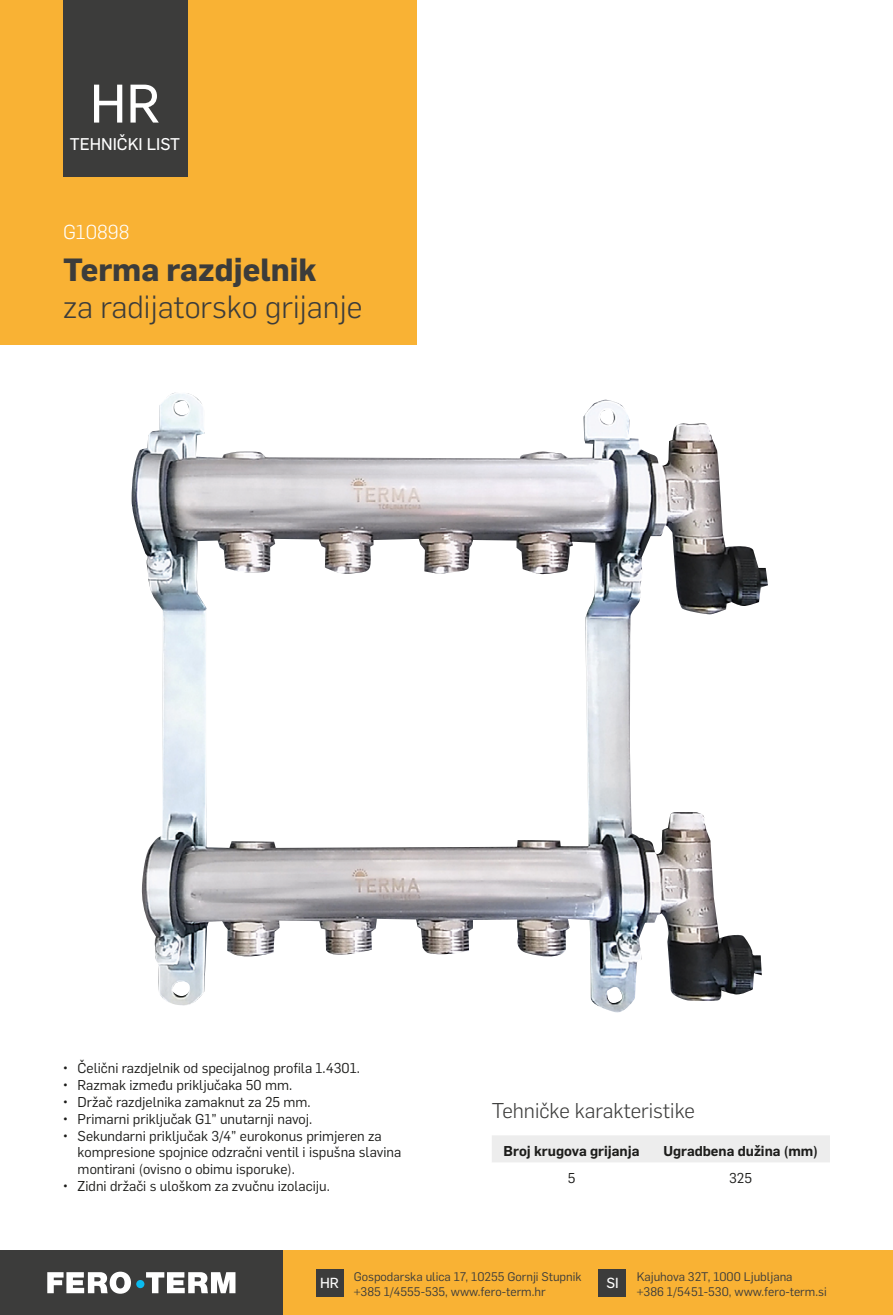
<style>
.page{position:relative;width:893px;height:1315px;background:#fff}
.page>*{position:absolute;margin:0;border:0;box-sizing:border-box;transform-origin:0 0}
.t1{font:53.2px "Flama Basic";color:#fff}
.t2{font:300 31.5px "Flama";color:#3c3c3b}
.t3{font:700 31.5px "Flama";color:#3c3c3b}
.t4{font:300 21px "Flama";color:#3c3c3b}
.t5{font:300 19.78px "Flama";color:#fff}
.t6{font:16.62px "Flama Basic";color:#fff}
.t7{font:14.35px "Flama Basic";color:#fff}
.t8{font:14px/16.8px "Flama";color:#1d1d1b}
.t9{font:600 14px "Flama";color:#1d1d1b}
.t10{font:12.25px/15.8px "Flama";color:#3c3c3b}
</style>
<div class="page">
<div style="left:0;top:1250px;width:893px;height:65px;background:#f9b234"></div>
<div style="left:316px;top:1269px;width:27px;height:27px;background:#3c3c3b"></div>
<div style="left:599px;top:1269px;width:27px;height:27px;background:#3c3c3b"></div>
<div style="left:0;top:1250px;width:283px;height:65px;background:#3c3c3b"></div>
<svg style="left:47px;top:1271px;width:188px;height:22px"></svg>
<div style="left:136px;top:1280px;width:8px;height:8px;background:#0bbbef;border-radius:50%"></div>
<div style="left:0;top:0;width:417px;height:345px;background:#f9b234"></div>
<div style="left:63px;top:0;width:124px;height:177px;background:#3c3c3b"></div>
<div style="left:492px;top:1135px;width:338px;height:27px;background:#ededed"></div>
<img style="left:132px;top:392px;width:636px;height:621px">
<h1 class="t1" style="left:90px;top:66px;width:72px">HR</h1>
<p class="t6" style="left:70px;top:132px;width:112px">TEHNIČKI LIST</p>
<h3 class="t5" style="left:63px;top:218px;width:68px">G10898</h3>
<h2 class="t3" style="left:63px;top:246px;width:255px">Terma razdjelnik</h2>
<h2 class="t2" style="left:63px;top:286px;width:301px">za radijatorsko grijanje</h2>
<p class="t8" style="left:63px;top:1059px;width:299px">• Čelični razdjelnik od specijalnog profila 1.4301.</p>
<p class="t8" style="left:63px;top:1076px;width:231px">• Razmak između priključaka 50 mm.</p>
<p class="t8" style="left:63px;top:1092px;width:249px">• Držač razdjelnika zamaknut za 25 mm.</p>
<p class="t8" style="left:63px;top:1109px;width:251px">• Primarni priključak G1” unutarnji navoj.</p>
<p class="t8" style="left:78px;top:1126px;width:325px;text-indent:-15px">• Sekundarni priključak 3/4” eurokonus primjeren za kompresione spojnice odzračni ventil i ispušna slavina montirani (ovisno o obimu isporuke).</p>
<p class="t8" style="left:63px;top:1176px;width:268px">• Zidni držači s uloškom za zvučnu izolaciju.</p>
<h3 class="t4" style="left:492px;top:1096px;width:205px">Tehničke karakteristike</h3>
<p class="t9" style="left:504px;top:1140px;width:137px">Broj krugova grijanja</p>
<p class="t9" style="left:663px;top:1140px;width:156px">Ugradbena dužina (mm)</p>
<p class="t8" style="left:568px;top:1168px;width:9px">5</p>
<p class="t8" style="left:729px;top:1168px;width:24px">325</p>
<p class="t10" style="left:354px;top:1267px;width:229px">Gospodarska ulica 17, 10255 Gornji Stupnik +385 1/4555-535, www.fero-term.hr</p>
<p class="t10" style="left:637px;top:1267px;width:191px">Kajuhova 32T, 1000 Ljubljana<br>+386 1/5451-530, www.fero-term.si</p>
<p class="t7" style="left:320px;top:1272px;width:20px">HR</p>
<p class="t7" style="left:606px;top:1272px;width:14px">SI</p>
</div>
